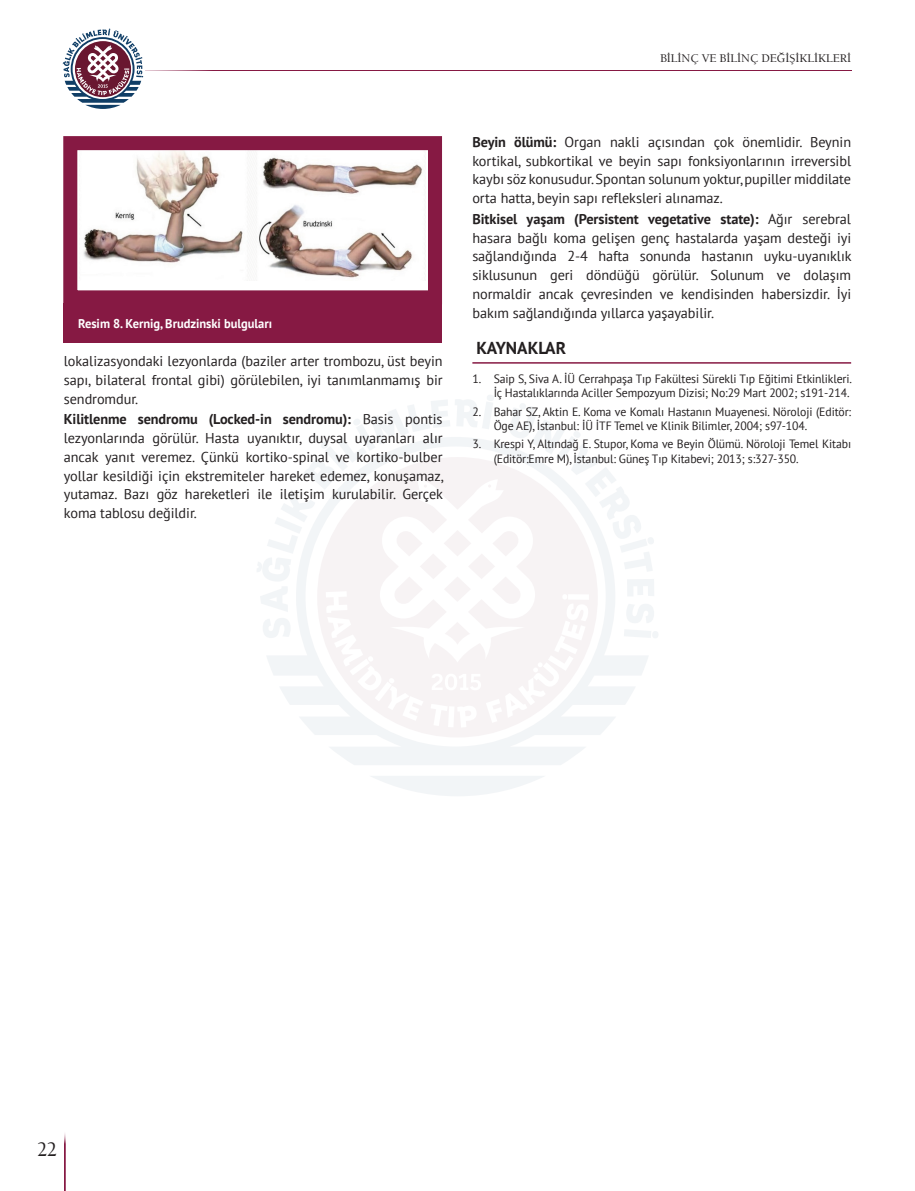
<style>
.page{position:relative;width:915px;height:1191px;background:#fff}
.page>*{position:absolute;margin:0;border:0;box-sizing:border-box;transform-origin:0 0}
.t1{font:21px "Berkeley Regular Tr";color:#231f20;scale:.92 1}
.ARA_BASLIKkkkkk{font:700 17.25px "PT Sans";color:#231f20}
.YAZI{font:14.25px/18.8px "PT Sans";letter-spacing:-.005em;color:#231f20;text-align:justify}
.RESIM-ALTI{font:700 12.75px "PT Sans";color:#fff}
.KAYNAKLAR{font:12px/14.2px "PT Sans";letter-spacing:-.01em;color:#231f20}
.t2{font:12px "Berkeley Regular Tr";color:#231f20}
.s1{font-weight:700}
</style>
<div class="page">
<hr style="left:85px;top:70px;width:765px;height:1px;background:#861943">
<hr style="left:64px;top:1131px;width:1px;height:60px;background:#861943">
<svg style="left:63px;top:29px;width:80px;height:80px"></svg>
<hr style="left:472px;top:362px;width:378px;height:2px;background:#861943">
<svg style="left:63px;top:136px;width:379px;height:167px"></svg>
<div style="left:63px;top:303px;width:379px;height:39px;background:#861943"></div>
<p class="RESIM-ALTI" style="left:78px;top:315px;width:195px">Resim 8. Kernig, Brudzinski bulguları</p>
<p class="YAZI" style="left:64px;top:351px;width:380px">lokalizasyondaki lezyonlarda (baziler arter trombozu, üst beyin sapı, bilateral frontal gibi) görülebilen, iyi tanımlanmamış bir sendromdur.</p>
<p class="YAZI" style="left:64px;top:410px;width:381px"><span class="s1">Kilitlenme sendromu (Locked-in sendromu):</span> Basis pontis lezyonlarında görülür. Hasta uyanıktır, duysal uyaranları alır ancak yanıt veremez. Çünkü kortiko-spinal ve kortiko-bulber yollar kesildiği için ekstremiteler hareket edemez, konuşamaz, yutamaz. Bazı göz hareketleri ile iletişim kurulabilir. Gerçek koma tablosu değildir.</p>
<p class="t2" style="left:660px;top:51px;width:192px">BİLİNÇ VE BİLİNÇ DEĞİŞİKLİKLERİ</p>
<p class="YAZI" style="left:472px;top:132px;width:380px"><span class="s1">Beyin ölümü:</span> Organ nakli açısından çok önemlidir. Beynin kortikal, subkortikal ve beyin sapı fonksiyonlarının irreversibl kaybı söz konusudur. Spontan solunum yoktur, pupiller middilate orta hatta, beyin sapı refleksleri alınamaz.</p>
<p class="YAZI" style="left:472px;top:209px;width:380px"><span class="s1">Bitkisel yaşam (Persistent vegetative state):</span> Ağır serebral hasara bağlı koma gelişen genç hastalarda yaşam desteği iyi sağlandığında 2-4 hafta sonunda hastanın uyku-uyanıklık siklusunun geri döndüğü görülür. Solunum ve dolaşım normaldir ancak çevresinden ve kendisinden habersizdir. İyi bakım sağlandığında yıllarca yaşayabilir.</p>
<p class="ARA_BASLIKkkkkk" style="left:476px;top:336px;width:91px">KAYNAKLAR</p>
<p class="KAYNAKLAR" style="left:472px;top:371px;width:381px;text-align:right">1. Saip S, Siva A. İÜ Cerrahpaşa Tıp Fakültesi Sürekli Tıp Eğitimi Etkinlikleri.<br>İç Hastalıklarında Aciller Sempozyum Dizisi; No:29 Mart 2002; s191-214.</p>
<p class="KAYNAKLAR" style="left:493px;top:404px;width:359px;text-indent:-21px">2. Bahar SZ, Aktin E. Koma ve Komalı Hastanın Muayenesi. Nöroloji (Editör:<br>Öge AE), İstanbul: İÜ İTF Temel ve Klinik Bilimler, 2004; s97-104.</p>
<p class="KAYNAKLAR" style="left:493px;top:437px;width:359px;text-indent:-21px">3. Krespi Y, Altındağ E. Stupor, Koma ve Beyin Ölümü. Nöroloji Temel Kitabı (Editör:Emre M), İstanbul: Güneş Tıp Kitabevi; 2013; s:327-350.</p>
<h1 class="t1" style="left:37px;top:1136px;width:23px">22</h1>
</div>
